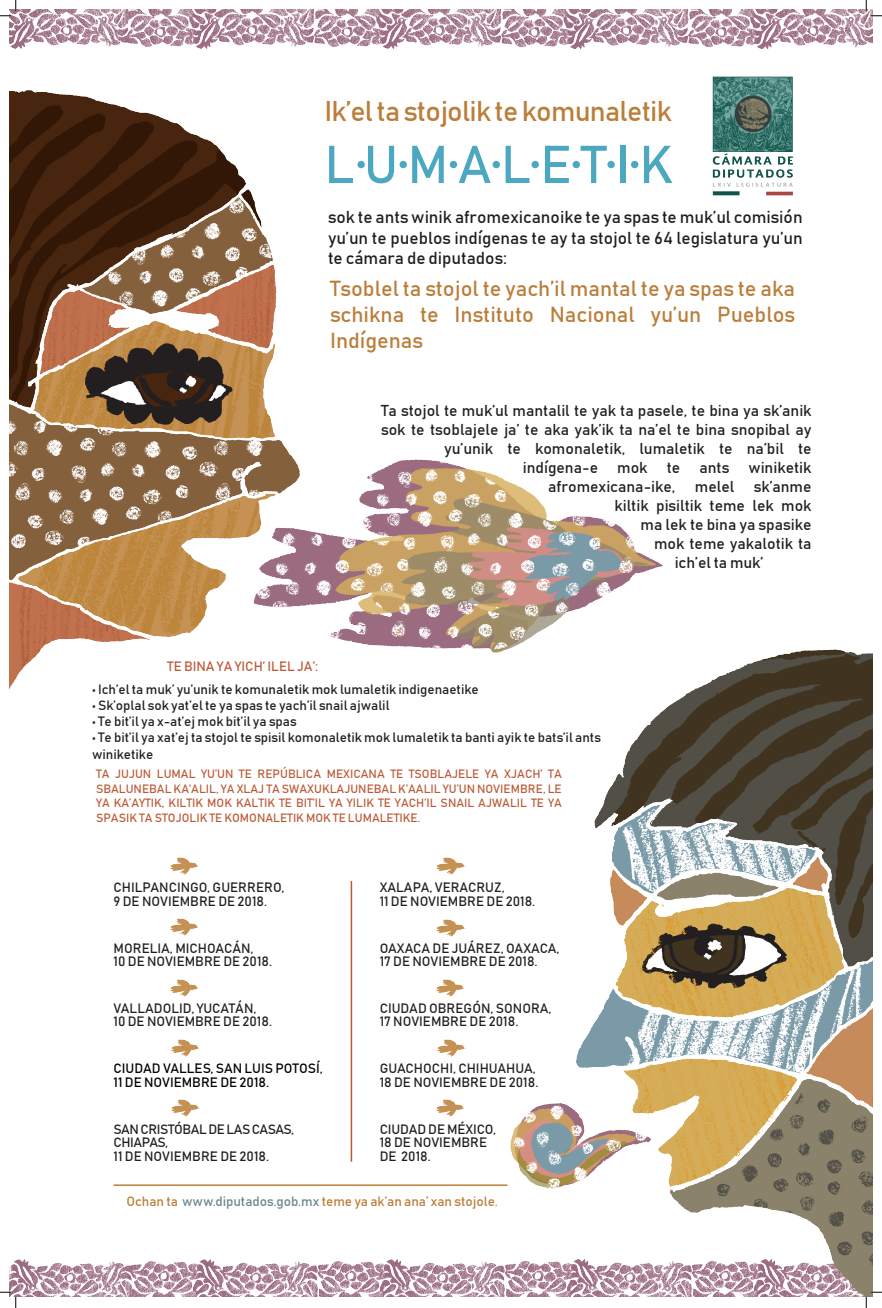
<style>
.page{position:relative;width:882px;height:1308px;background:#fff}
.page>*{position:absolute;margin:0;border:0;box-sizing:border-box;transform-origin:0 0}
.t1{font:52.35px "Bahnschrift";color:#4ca7c0}
.t2{font:28.5px "Bahnschrift";letter-spacing:-.025em;color:#bb7e3a}
.t3{font:21.75px/26.1px "Bahnschrift";color:#bb7e3a;text-align:justify}
.t4{font:17.25px/20.7px "Bahnschrift";color:#231f20;text-align:justify}
.t5{font:15.75px "Bahnschrift";color:#231f20}
.t6{font:13.5px/13.5px "Bahnschrift";color:#231f20}
.t7{font:13.5px "Bahnschrift";color:#bb7e3a}
.t8{font:13.5px/13.5px "Bahnschrift";letter-spacing:-.03em;color:#231f20}
.t9{font:13.5px/13.5px "Bahnschrift";color:#000}
.t10{font:13.5px "Bahnschrift";color:#bd5936}
.t11{font:12px/14.4px "Bahnschrift";color:#bd5936;text-align:justify}
.s1{color:#6b868c}
</style>
<div class="page">
<img style="left:9px;top:9px;width:864px;height:1287px">
<hr style="left:351px;top:880px;width:1px;height:281px;background:#bd5936">
<hr style="left:114px;top:1184px;width:393px;height:1px;background:#bb7e3a">
<div style="left:85px;top:859px;width:121px;height:16px;background:#fff"></div>
<img style="left:167px;top:856px;width:33px;height:19px">
<div style="left:85px;top:920px;width:121px;height:15px;background:#fff"></div>
<img style="left:167px;top:916px;width:33px;height:19px">
<div style="left:85px;top:981px;width:121px;height:16px;background:#fff"></div>
<img style="left:167px;top:978px;width:33px;height:19px">
<div style="left:80px;top:1041px;width:127px;height:16px;background:#fff"></div>
<img style="left:168px;top:1038px;width:33px;height:19px">
<div style="left:86px;top:1101px;width:121px;height:16px;background:#fff"></div>
<img style="left:168px;top:1098px;width:33px;height:19px">
<div style="left:374px;top:859px;width:99px;height:16px;background:#fff"></div>
<img style="left:434px;top:856px;width:33px;height:19px">
<div style="left:374px;top:921px;width:99px;height:16px;background:#fff"></div>
<img style="left:434px;top:917px;width:33px;height:20px">
<div style="left:374px;top:981px;width:98px;height:16px;background:#fff"></div>
<img style="left:433px;top:978px;width:33px;height:19px">
<div style="left:374px;top:1041px;width:99px;height:16px;background:#fff"></div>
<img style="left:434px;top:1038px;width:34px;height:19px">
<div style="left:374px;top:1101px;width:98px;height:16px;background:#fff"></div>
<img style="left:433px;top:1098px;width:33px;height:19px">
<img style="left:499px;top:1103px;width:152px;height:90px">
<img style="left:708px;top:73px;width:88px;height:124px">
<svg style="left:0;top:0;width:17px;height:17px"></svg>
<svg style="left:0;top:1291px;width:17px;height:16px"></svg>
<svg style="left:866px;top:0;width:16px;height:17px"></svg>
<svg style="left:866px;top:1291px;width:16px;height:16px"></svg>
<div style="left:357px;top:161px;width:8px;height:7px;background:#4ca7c0;border-radius:50%"></div>
<div style="left:399px;top:161px;width:8px;height:7px;background:#4ca7c0;border-radius:50%"></div>
<div style="left:493px;top:161px;width:7px;height:7px;background:#4ca7c0;border-radius:50%"></div>
<div style="left:450px;top:161px;width:7px;height:7px;background:#4ca7c0;border-radius:50%"></div>
<div style="left:531px;top:161px;width:8px;height:7px;background:#4ca7c0;border-radius:50%"></div>
<div style="left:573px;top:161px;width:7px;height:7px;background:#4ca7c0;border-radius:50%"></div>
<div style="left:607px;top:161px;width:8px;height:7px;background:#4ca7c0;border-radius:50%"></div>
<div style="left:631px;top:161px;width:7px;height:7px;background:#4ca7c0;border-radius:50%"></div>
<h2 class="t2" style="left:324px;top:93px;width:349px">Ik’el ta stojolik te komunaletik</h2>
<h1 class="t1" style="left:324px;top:131px;width:350px">L U M A L E T I K</h1>
<p class="t4" style="left:328px;top:206px;width:476px">sok te ants winik afromexicanoike te ya spas te muk’ul comisión yu’un te pueblos indígenas te ay ta stojol te 64 legislatura yu’un te cámara de diputados:</p>
<h3 class="t3" style="left:330px;top:274px;width:467px">Tsoblel ta stojol te yach’il mantal te ya spas te aka schikna te Instituto Nacional yu’un Pueblos Indígenas</h3>
<p class="t10" style="left:167px;top:658px;width:152px">TE BINA YA YICH’ ILEL JA’:</p>
<p class="t5" style="left:381px;top:401px;width:432px">Ta stojol te muk’ul mantalil te yak ta pasele, te bina ya sk’anik</p>
<p class="t5" style="left:381px;top:419px;width:432px">sok te tsoblajele ja’ te aka yak’ik ta na’el te bina snopibal ay</p>
<p class="t5" style="left:444px;top:438px;width:369px">yu’unik te komonaletik, lumaletik te na’bil te</p>
<p class="t5" style="left:523px;top:457px;width:290px">indígena-e mok te ants winiketik</p>
<p class="t5" style="left:548px;top:476px;width:265px">afromexicana-ike, melel sk’anme</p>
<p class="t5" style="left:614px;top:495px;width:199px">kiltik pisiltik teme lek mok</p>
<p class="t5" style="left:641px;top:514px;width:172px">ma lek te bina ya spasike</p>
<p class="t5" style="left:654px;top:533px;width:159px">mok teme yakalotik ta</p>
<p class="t5" style="left:675px;top:552px;width:90px">ich’el ta muk’</p>
<p class="t6" style="left:92px;top:681px;width:388px">• Ich’el ta muk’ yu’unik te komunaletik mok lumaletik indigenaetike</p>
<p class="t6" style="left:92px;top:697px;width:299px">• Sk’oplal sok yat’el te ya spas te yach’il snail ajwalil</p>
<p class="t6" style="left:92px;top:714px;width:206px">• Te bit’il ya x-at’ej mok bit’il ya spas</p>
<p class="t6" style="left:92px;top:728px;width:510px;line-height:16.2px">• Te bit’il ya xat’ej ta stojol te spisil komonaletik mok lumaletik ta banti ayik te bats’il ants winiketike</p>
<p class="t11" style="left:96px;top:766px;width:467px">TA JUJUN LUMAL YU’UN TE REPÚBLICA MEXICANA TE TSOBLAJELE YA XJACH’ TA SBALUNEBAL KA’ALIL, YA XLAJ TA SWAXUKLAJUNEBAL K’AALIL YU’UN NOVIEMBRE, LE YA KA’AYTIK, KILTIK MOK KALTIK TE BIT’IL YA YILIK TE YACH’IL SNAIL AJWALIL TE YA SPASIK TA STOJOLIK TE KOMONALETIK MOK TE LUMALETIKE.</p>
<p class="t6" style="left:380px;top:880px;width:157px">XALAPA, VERACRUZ,<br>11 DE NOVIEMBRE DE 2018.</p>
<p class="t6" style="left:380px;top:940px;width:181px">OAXACA DE JUÁREZ, OAXACA,<br>17 DE NOVIEMBRE DE 2018.</p>
<p class="t6" style="left:380px;top:1000px;width:173px">CIUDAD OBREGÓN, SONORA,<br>17 NOVIEMBRE DE 2018.</p>
<p class="t6" style="left:380px;top:1061px;width:160px">GUACHOCHI, CHIHUAHUA,<br>18 DE NOVIEMBRE DE 2018.</p>
<p class="t6" style="left:380px;top:1121px;width:118px">CIUDAD DE MÉXICO,<br>18 DE NOVIEMBRE<br>DE 2018.</p>
<p class="t7" style="left:126px;top:1192px;width:373px">Ochan ta <span class="s1">www.diputados.gob.mx</span> teme ya ak’an ana’ xan stojole.</p>
<p class="t6" style="left:114px;top:880px;width:172px">CHILPANCINGO, GUERRERO,<br>9 DE NOVIEMBRE DE 2018.</p>
<p class="t6" style="left:114px;top:940px;width:160px">MORELIA, MICHOACÁN,<br>10 DE NOVIEMBRE DE 2018.</p>
<p class="t6" style="left:114px;top:1000px;width:160px">VALLADOLID, YUCATÁN,<br>10 DE NOVIEMBRE DE 2018.</p>
<p class="t9" style="left:114px;top:1061px;width:211px">CIUDAD VALLES, SAN LUIS POTOSÍ,<br>11 DE NOVIEMBRE DE 2018.</p>
<p class="t8" style="left:114px;top:1121px;width:182px">SAN CRISTÓBALDE LAS CASAS,<br>CHIAPAS,<br>11 DE NOVIEMBRE DE 2018.</p>
</div>
